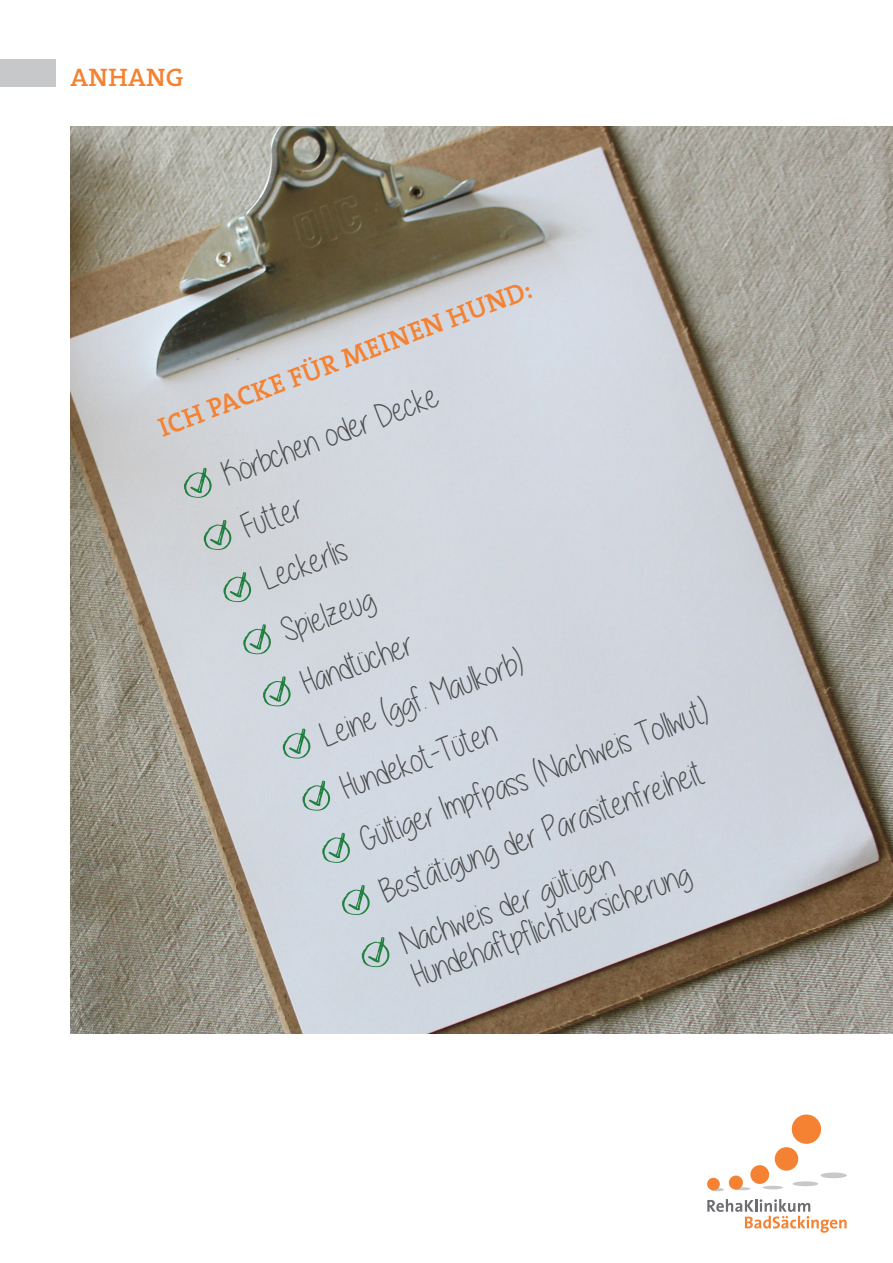
<style>
.page{position:relative;width:893px;height:1263px;background:#fff}
.page>*{position:absolute;margin:0;border:0;box-sizing:border-box;transform-origin:0 0}
.t1{font:34.5px/55.8px "A little sunshine";color:#4b4c4d}
.t2{font:600 27px "The Serif";color:#f48232}
.t3{font:600 25.5px "The Serif";letter-spacing:.015em;color:#f48232}
</style>
<div class="page">
<img style="left:71px;top:126px;width:822px;height:907px">
<div style="left:820px;top:1172px;width:27px;height:6px;background:#c7c8ca;border-radius:50%"></div>
<svg style="left:712px;top:1188px;width:12px;height:3px"></svg>
<hr style="left:734px;top:1187px;width:16px;height:3px;background:#c7c8ca;border-radius:50%">
<hr style="left:762px;top:1186px;width:21px;height:3px;background:#c7c8ca;border-radius:50%">
<div style="left:793px;top:1181px;width:25px;height:5px;background:#c7c8ca;border-radius:50%"></div>
<svg style="left:707px;top:1199px;width:140px;height:34px"></svg>
<div style="left:792px;top:1114px;width:29px;height:30px;background:#f48232;border-radius:50%"></div>
<div style="left:775px;top:1147px;width:23px;height:24px;background:#f48232;border-radius:50%"></div>
<div style="left:750px;top:1165px;width:19px;height:19px;background:#f48232;border-radius:50%"></div>
<div style="left:729px;top:1175px;width:14px;height:14px;background:#f48232;border-radius:50%"></div>
<div style="left:707px;top:1178px;width:13px;height:12px;background:#f48232;border-radius:50%"></div>
<div style="left:0;top:59px;width:55px;height:28px;background:#c7c8ca"></div>
<svg style="left:178px;top:465px;width:43px;height:44px;background:#bac7c2"></svg>
<svg style="left:197px;top:517px;width:43px;height:44px;background:#bbc8c4"></svg>
<svg style="left:217px;top:569px;width:43px;height:44px;background:#bccbc8"></svg>
<svg style="left:237px;top:621px;width:43px;height:44px;background:#bdcccb"></svg>
<svg style="left:257px;top:674px;width:43px;height:43px;background:#bdcdcc"></svg>
<svg style="left:276px;top:726px;width:43px;height:44px;background:#bccdcd"></svg>
<svg style="left:296px;top:778px;width:43px;height:44px;background:#bccece"></svg>
<svg style="left:316px;top:830px;width:43px;height:44px;background:#bccdce"></svg>
<svg style="left:336px;top:882px;width:43px;height:44px;background:#bbcdce"></svg>
<svg style="left:355px;top:934px;width:43px;height:44px;background:#bacccc"></svg>
<p class="t3" style="left:70px;top:57px;width:115px">ANHANG</p>
<p class="t2" style="left:152px;top:408px;width:399px;rotate:-21deg">ICH PACKE FÜR MEINEN HUND:</p>
<p class="t1" style="left:212px;top:451px;width:371px;rotate:-21deg">Körbchen oder Decke<br>Futter<br>Leckerlis<br>Spielzeug<br>Handtücher<br>Leine (ggf. Maulkorb)<br>Hundekot-Tüten<br>Gültiger Impfpass (Nachweis Tollwut)<br>Bestätigung der Parasitenfreiheit<br>Nachweis der gültigen</p>
<p class="t1" style="left:404px;top:952px;width:296px;rotate:-21deg">Hundehaftpflichtversicherung</p>
</div>
